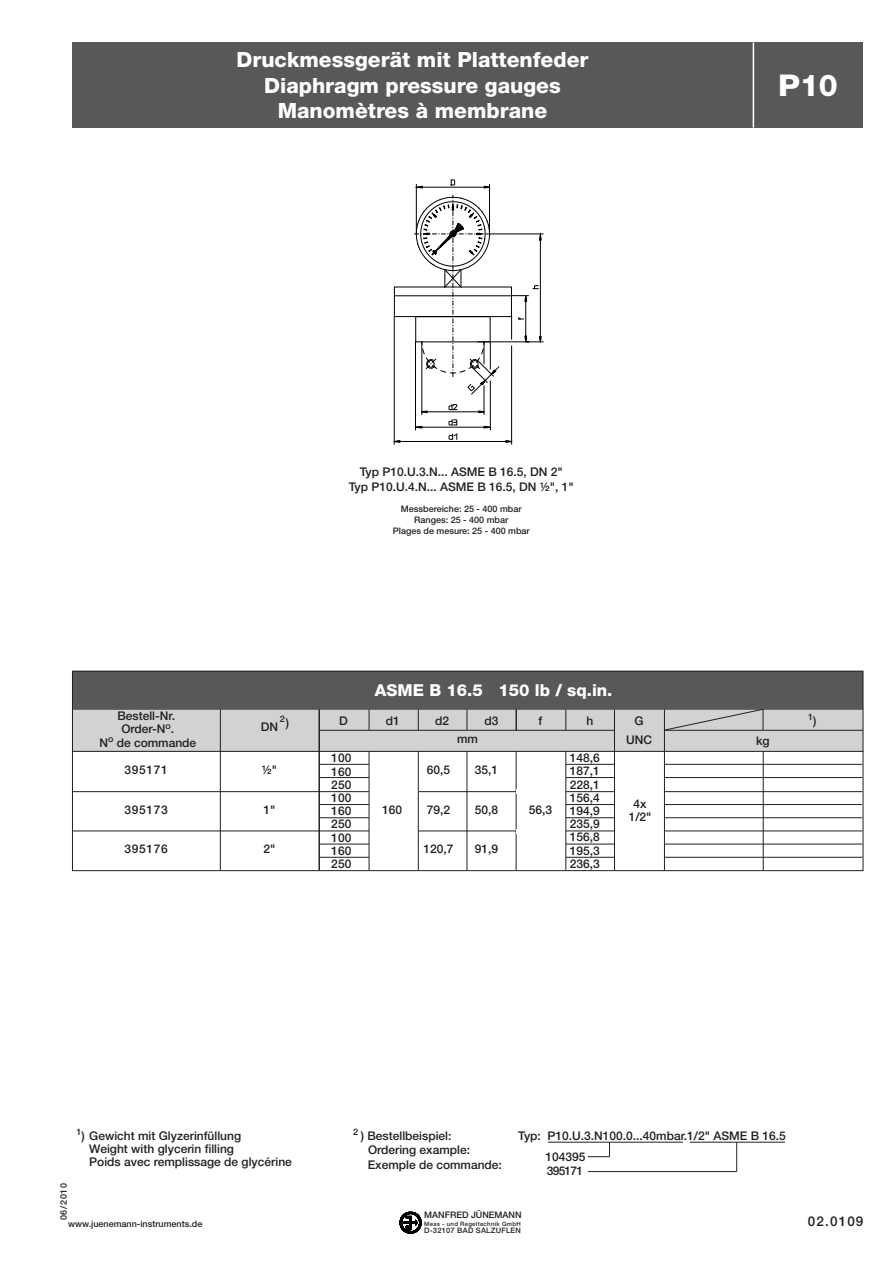
<style>
.page{position:relative;width:893px;height:1263px;background:#fff}
.page>*{position:absolute;margin:0;border:0;box-sizing:border-box;transform-origin:0 0}
.t1{font:800 30px "Helvetica Neue LT Std";color:#fff;scale:1.07 1}
.t2{font:800 21px/25.2px "Helvetica Neue LT Std";color:#fff;text-align:center}
.t3{font:800 16.5px "Helvetica Neue LT Std";color:#fff}
.t4{font:500 13.5px "Helvetica Neue LT Std";letter-spacing:.085em;color:#231f20}
.t5{font:500 12px/13.2px "Helvetica Neue LT Std";color:#231f20;text-align:center}
.t6{font:500 12px/14.4px "Helvetica Neue LT Std";letter-spacing:-.03em;color:#231f20}
.t7{font:500 9px/10.8px "Helvetica Neue LT Std";color:#231f20;text-align:center}
.t8{font:500 7.5px "Helvetica Neue LT Std";letter-spacing:.03em;color:#231f20}
.t9{font:500 6px "Helvetica Neue LT Std";letter-spacing:.05em;color:#231f20}
.s1{font-size:12px}
</style>
<div class="page">
<svg style="left:400px;top:1212px;width:21px;height:22px"></svg>
<hr style="left:548px;top:1142px;width:135px;height:1px;background:#231f20">
<hr style="left:690px;top:1142px;width:95px;height:1px;background:#231f20">
<svg style="left:736px;top:1142px;width:1px;height:29px"></svg>
<svg style="left:588px;top:1142px;width:22px;height:15px"></svg>
<hr style="left:588px;top:1171px;width:149px;height:1px;background:#231f20">
<div style="left:72px;top:43px;width:791px;height:85px;background:#57585a"></div>
<hr style="left:753px;top:43px;width:1px;height:85px;background:#fff">
<hr style="left:511px;top:346px;width:1px;height:98px;background:#000">
<hr style="left:394px;top:316px;width:1px;height:128px;background:#000">
<svg style="left:394px;top:179px;width:149px;height:264px"></svg>
<div style="left:72px;top:709px;width:791px;height:43px;background:#d1d2d4"></div>
<hr style="left:72px;top:777px;width:790px;height:1px;background:#231f20">
<hr style="left:319px;top:730px;width:544px;height:1px;background:#231f20">
<hr style="left:72px;top:751px;width:791px;height:1px;background:#231f20">
<hr style="left:72px;top:791px;width:790px;height:1px;background:#231f20">
<hr style="left:72px;top:804px;width:790px;height:1px;background:#231f20">
<hr style="left:72px;top:817px;width:790px;height:1px;background:#231f20">
<svg style="left:566px;top:710px;width:1px;height:20px"></svg>
<svg style="left:369px;top:710px;width:1px;height:20px"></svg>
<svg style="left:418px;top:710px;width:1px;height:20px"></svg>
<svg style="left:467px;top:710px;width:1px;height:20px"></svg>
<hr style="left:72px;top:764px;width:790px;height:1px;background:#231f20">
<hr style="left:72px;top:831px;width:790px;height:1px;background:#231f20">
<hr style="left:72px;top:844px;width:790px;height:1px;background:#231f20">
<hr style="left:72px;top:857px;width:790px;height:1px;background:#231f20">
<hr style="left:72px;top:709px;width:791px;height:1px;background:#231f20">
<hr style="left:763px;top:751px;width:1px;height:119px;background:#231f20">
<svg style="left:516px;top:709px;width:1px;height:21px"></svg>
<div style="left:72px;top:671px;width:791px;height:38px;background:#57585a"></div>
<div style="left:72px;top:763px;width:247px;height:21px;background:#fff"></div>
<div style="left:72px;top:803px;width:247px;height:18px;background:#fff"></div>
<div style="left:72px;top:842px;width:247px;height:18px;background:#fff"></div>
<hr style="left:220px;top:709px;width:1px;height:161px;background:#231f20">
<div style="left:369px;top:761px;width:196px;height:20px;background:#fff"></div>
<div style="left:369px;top:801px;width:196px;height:21px;background:#fff"></div>
<div style="left:369px;top:841px;width:196px;height:22px;background:#fff"></div>
<hr style="left:516px;top:751px;width:1px;height:119px;background:#231f20">
<hr style="left:467px;top:751px;width:1px;height:119px;background:#231f20">
<hr style="left:319px;top:709px;width:1px;height:161px;background:#231f20">
<svg style="left:665px;top:709px;width:99px;height:21px"></svg>
<div style="left:72px;top:671px;width:791px;height:200px;border:1px solid #231f20"></div>
<div style="left:614px;top:760px;width:50px;height:24px;background:#fff"></div>
<div style="left:615px;top:800px;width:49px;height:25px;background:#fff"></div>
<div style="left:615px;top:838px;width:49px;height:25px;background:#fff"></div>
<hr style="left:516px;top:789px;width:50px;height:4px;background:#fff">
<hr style="left:615px;top:789px;width:49px;height:4px;background:#fff">
<hr style="left:615px;top:728px;width:49px;height:4px;background:#d1d2d4">
<hr style="left:369px;top:790px;width:49px;height:4px;background:#fff">
<hr style="left:516px;top:829px;width:50px;height:4px;background:#fff">
<hr style="left:615px;top:829px;width:49px;height:4px;background:#fff">
<div style="left:369px;top:829px;width:49px;height:5px;background:#fff"></div>
<hr style="left:566px;top:751px;width:1px;height:119px;background:#231f20">
<hr style="left:418px;top:751px;width:1px;height:119px;background:#231f20">
<hr style="left:369px;top:751px;width:1px;height:119px;background:#231f20">
<hr style="left:614px;top:710px;width:1px;height:160px;background:#231f20">
<hr style="left:664px;top:709px;width:1px;height:161px;background:#231f20">
<h2 class="t2" style="left:236px;top:47px;width:354px">Druckmessgerät mit Plattenfeder<br>Diaphragm pressure gauges<br>Manomètres à membrane</h2>
<h1 class="t1" style="left:778px;top:67px;width:57px">P10</h1>
<p class="t5" style="left:99px;top:709px;width:98px">Bestell-Nr.<br>Order-N<sup>o</sup>.<br>N<sup>o</sup> de commande</p>
<p class="t5" style="left:125px;top:763px;width:45px">395171</p>
<p class="t5" style="left:125px;top:803px;width:45px">395173</p>
<p class="t5" style="left:125px;top:842px;width:45px">395176</p>
<p class="t5" style="left:349px;top:465px;width:227px;line-height:14.4px">Typ P10.U.3.N... ASME B 16.5, DN 2"<br>Typ P10.U.4.N... ASME B 16.5, DN ½", 1"</p>
<p class="t7" style="left:393px;top:504px;width:138px">Messbereiche: 25 - 400 mbar<br>Ranges: 25 - 400 mbar<br>Plages de mesure: 25 - 400 mbar</p>
<p class="t7" style="left:280px;top:714px;width:11px">2 <span class="s1">)</span></p>
<p class="t5" style="left:261px;top:720px;width:19px">DN</p>
<p class="t5" style="left:262px;top:763px;width:17px">½"</p>
<p class="t5" style="left:264px;top:803px;width:13px">1"</p>
<p class="t5" style="left:264px;top:842px;width:13px">2"</p>
<h3 class="t3" style="left:375px;top:680px;width:239px">ASME B 16.5 150 lb / sq.in.</h3>
<p class="t7" style="left:808px;top:711px;width:7px">1</p>
<p class="t5" style="left:339px;top:714px;width:10px">D</p>
<p class="t5" style="left:386px;top:714px;width:16px">d1</p>
<p class="t5" style="left:435px;top:714px;width:16px">d2</p>
<p class="t5" style="left:539px;top:714px;width:5px">f</p>
<p class="t5" style="left:813px;top:714px;width:5px">)</p>
<p class="t5" style="left:570px;top:751px;width:32px;text-align:justify">148,6<br>187,1<br>228,1<br>156,4<br>194,9<br>235,9<br>156,8<br>195,3<br>236,3</p>
<p class="t5" style="left:626px;top:710px;width:27px;line-height:19.8px">G<br>UNC</p>
<p class="t5" style="left:485px;top:714px;width:16px">d3</p>
<p class="t5" style="left:586px;top:714px;width:8px">h</p>
<p class="t5" style="left:457px;top:732px;width:22px">mm</p>
<p class="t5" style="left:756px;top:734px;width:15px">kg</p>
<p class="t5" style="left:331px;top:751px;width:22px;text-align:justify">100<br>160<br>250<br>100<br>160<br>250<br>100<br>160<br>250</p>
<p class="t5" style="left:427px;top:763px;width:25px">60,5</p>
<p class="t5" style="left:427px;top:803px;width:25px">79,2</p>
<p class="t5" style="left:423px;top:842px;width:32px">120,7</p>
<p class="t5" style="left:475px;top:763px;width:25px">35,1</p>
<p class="t5" style="left:475px;top:803px;width:25px">50,8</p>
<p class="t5" style="left:475px;top:842px;width:25px">91,9</p>
<p class="t5" style="left:629px;top:796px;width:24px">4x<br>1/2"</p>
<p class="t5" style="left:382px;top:803px;width:22px">160</p>
<p class="t5" style="left:529px;top:803px;width:25px">56,3</p>
<p class="t5" style="left:89px;top:1129px;width:204px;text-align:left;text-indent:-13px"><sup>1</sup>) Gewicht mit Glyzerinfüllung<br>Weight with glycerin filling<br>Poids avec remplissage de glycérine</p>
<p class="t5" style="left:353px;top:1129px;width:100px"><sup>2</sup> ) Bestellbeispiel:</p>
<p class="t5" style="left:518px;top:1129px;width:269px">Typ: P10.U.3.N100.0...40mbar.1/2" ASME B 16.5</p>
<p class="t5" style="left:368px;top:1142px;width:136px;line-height:14.4px;text-align:left">Ordering example:<br>Exemple de commande:</p>
<p class="t6" style="left:545px;top:1149px;width:42px">104395<br>395171</p>
<p class="t7" style="left:58px;top:1220px;width:39px;rotate:-90deg">06/2010</p>
<p class="t7" style="left:68px;top:1218px;width:136px">www.juenemann-instruments.de</p>
<p class="t7" style="left:424px;top:1210px;width:99px">MANFRED JÜNEMANN</p>
<p class="t9" style="left:424px;top:1220px;width:98px">Mess - und Regeltechnik GmbH</p>
<p class="t8" style="left:424px;top:1226px;width:98px">D-32107 BAD SALZUFLEN</p>
<p class="t4" style="left:808px;top:1213px;width:57px">02.0109</p>
</div>
